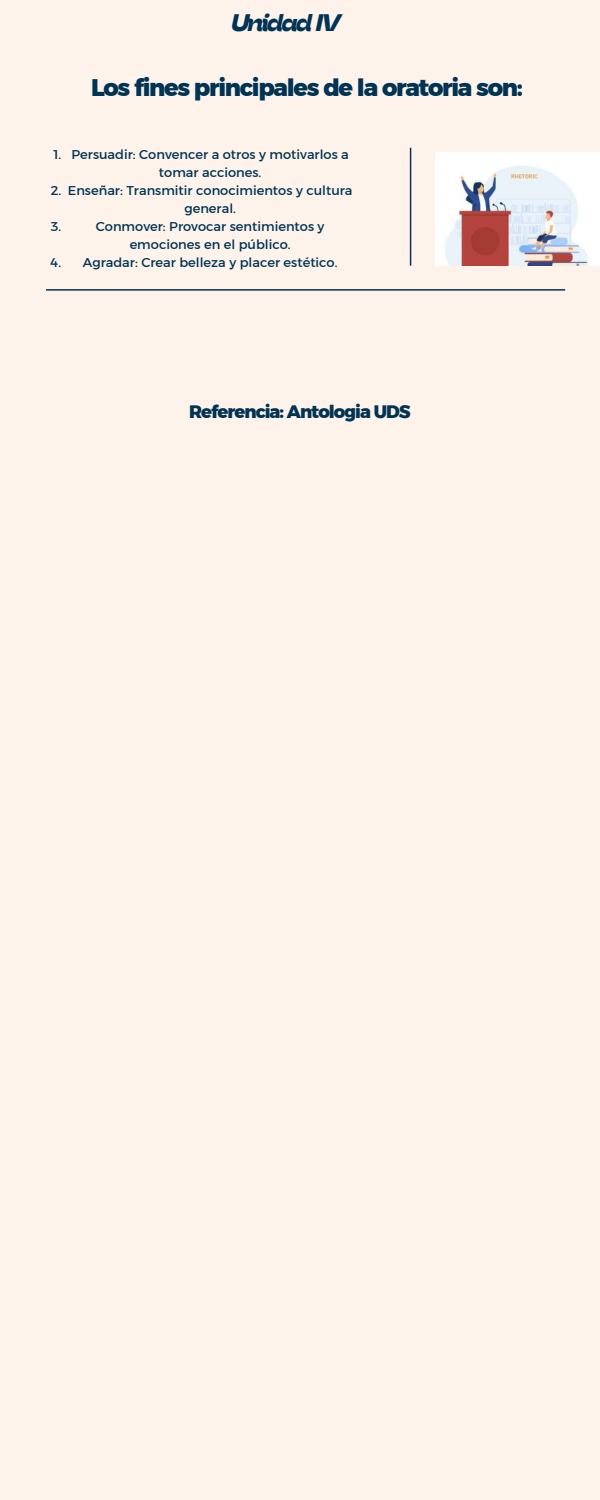
<style>
.page{position:relative;width:600px;height:1500px;background:#fdf3ea}
.page>*{position:absolute;margin:0;border:0;box-sizing:border-box;transform-origin:0 0}
.t1{font:700 24px "Kief Montaser Extra";letter-spacing:-.055em;color:#003354}
.t2{font:italic 700 24px "Stinger Fit";letter-spacing:-.055em;color:#003354}
.t3{font:700 18px "Kief Montaser Extra";letter-spacing:-.055em;color:#003354}
.t4{font:13px/18px "Kief Montaser Regular";color:#003354;text-align:center}
</style>
<div class="page">
<hr style="left:410px;top:148px;width:1px;height:118px;background:#003354">
<hr style="left:46px;top:289px;width:519px;height:2px;background:#003354">
<img style="left:436px;top:152px;width:164px;height:113px">
<h1 class="t2" style="left:231px;top:8px;width:111px">Unidad IV</h1>
<p class="t1" style="left:91px;top:72px;width:433px">Los fines principales de la oratoria son:</p>
<p class="t4" style="left:54px;top:146px;width:9px">1.</p>
<p class="t4" style="left:51px;top:182px;width:12px">2.</p>
<p class="t4" style="left:72px;top:146px;width:279px">Persuadir: Convencer a otros y motivarlos a tomar acciones.</p>
<p class="t4" style="left:68px;top:182px;width:286px">Enseñar: Transmitir conocimientos y cultura general.</p>
<p class="t4" style="left:96px;top:218px;width:230px">Conmover: Provocar sentimientos y emociones en el público.</p>
<p class="t4" style="left:51px;top:218px;width:12px">3.</p>
<h2 class="t4" style="left:51px;top:254px;width:289px">4. Agradar: Crear belleza y placer estético.</h2>
<p class="t3" style="left:189px;top:400px;width:223px">Referencia: Antologia UDS</p>
</div>
